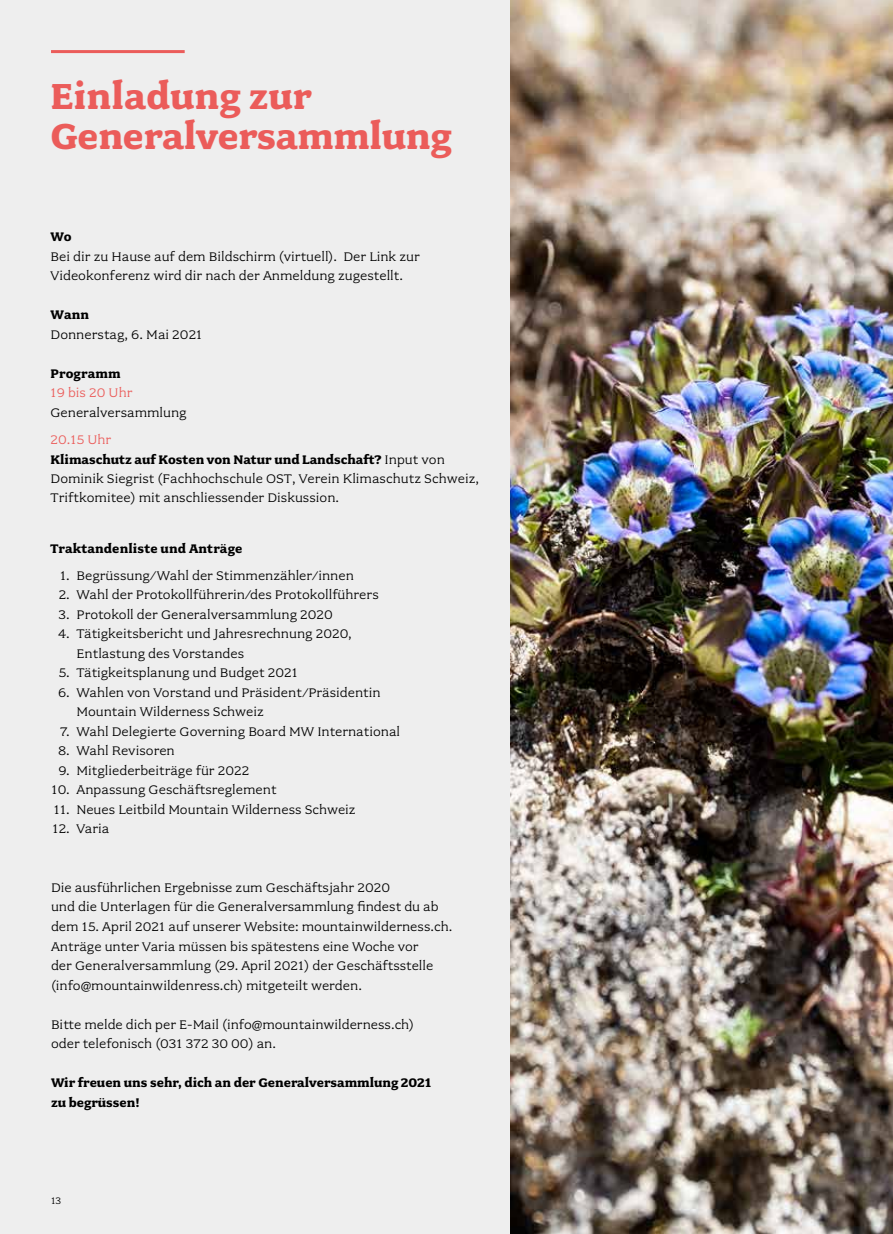
<style>
.page{position:relative;width:893px;height:1234px;background:#fff}
.page>*{position:absolute;margin:0;border:0;box-sizing:border-box;transform-origin:0 0}
.t1{font:700 40.5px/40.5px "Fairplex Wide OT";letter-spacing:-.01em;color:#eb5c5a}
.t2{font:13.95px/19.5px "Fairplex Wide OT";color:#000}
.t3{font:700 13.95px/19.5px "Fairplex Wide OT";color:#000}
.t4{font:13.95px "Fairplex Wide OT";color:#eb5c5a}
.t5{font:10.5px "Fairplex Wide OT";color:#000}
.s1{color:#eb5c5a}
.s2{font-weight:700}
</style>
<div class="page">
<div style="left:0;top:0;width:893px;height:1233px;background:#eee"></div>
<hr style="left:51px;top:50px;width:134px;height:3px;background:#eb5c5a">
<img style="left:510px;top:0;width:383px;height:1233px">
<h1 class="t1" style="left:51px;top:76px;width:403px">Einladung zur<br>Generalversammlung</h1>
<p class="t3" style="left:51px;top:227px;width:22px">Wo</p>
<p class="t2" style="left:51px;top:247px;width:371px">Bei dir zu Hause auf dem Bildschirm (virtuell). Der Link zur<br>Videokonferenz wird dir nach der Anmeldung zugestellt.</p>
<p class="t3" style="left:51px;top:305px;width:40px">Wann</p>
<p class="t2" style="left:51px;top:324px;width:153px">Donnerstag, 6. Mai 2021</p>
<p class="t3" style="left:51px;top:363px;width:72px">Programm</p>
<p class="t4" style="left:51px;top:385px;width:83px">19 bis 20 Uhr</p>
<p class="t2" style="left:51px;top:402px;width:138px">Generalversammlung</p>
<p class="t2" style="left:51px;top:429px;width:430px"><span class="s1">20.15 Uhr<br></span><span class="s2">Klimaschutz auf Kosten von Natur und Landschaft?</span> Input von Dominik Siegrist (Fachhochschule OST, Verein Klimaschutz Schweiz, Triftkomitee) mit anschliessender Diskussion.</p>
<p class="t3" style="left:51px;top:539px;width:193px">Traktandenliste und Anträge</p>
<p class="t2" style="left:60px;top:565px;width:295px">1. Begrüssung/Wahl der Stimmenzähler/innen</p>
<p class="t2" style="left:59px;top:585px;width:322px">2. Wahl der Protokollführerin/des Protokollführers</p>
<p class="t2" style="left:59px;top:604px;width:276px">3. Protokoll der Generalversammlung 2020</p>
<p class="t2" style="left:77px;top:624px;width:277px;text-indent:-19px">4. Tätigkeitsbericht und Jahresrechnung 2020,<br>Entlastung des Vorstandes</p>
<p class="t2" style="left:59px;top:663px;width:241px">5. Tätigkeitsplanung und Budget 2021</p>
<p class="t2" style="left:77px;top:682px;width:306px;text-indent:-18px">6. Wahlen von Vorstand und Präsident/Präsidentin<br>Mountain Wilderness Schweiz</p>
<p class="t2" style="left:60px;top:721px;width:341px">7. Wahl Delegierte Governing Board MW International</p>
<p class="t2" style="left:58px;top:741px;width:118px">8. Wahl Revisoren</p>
<p class="t2" style="left:59px;top:760px;width:192px">9. Mitgliederbeiträge für 2022</p>
<p class="t2" style="left:52px;top:780px;width:226px">10. Anpassung Geschäftsreglement</p>
<p class="t2" style="left:54px;top:799px;width:303px">11. Neues Leitbild Mountain Wilderness Schweiz</p>
<p class="t2" style="left:53px;top:819px;width:58px">12. Varia</p>
<p class="t2" style="left:51px;top:877px;width:403px">Die ausführlichen Ergebnisse zum Geschäftsjahr 2020<br>und die Unterlagen für die Generalversammlung findest du ab dem 15. April 2021 auf unserer Website: mountainwilderness.ch.<br>Anträge unter Varia müssen bis spätestens eine Woche vor<br>der Generalversammlung (29. April 2021) der Geschäftsstelle (info@mountainwildenress.ch) mitgeteilt werden.</p>
<p class="t2" style="left:51px;top:1014px;width:365px">Bitte melde dich per E-Mail (info@mountainwilderness.ch) oder telefonisch (031 372 30 00) an.</p>
<p class="t3" style="left:51px;top:1072px;width:382px">Wir freuen uns sehr, dich an der Generalversammlung 2021 zu begrüssen!</p>
<p class="t5" style="left:51px;top:1194px;width:12px">13</p>
</div>
